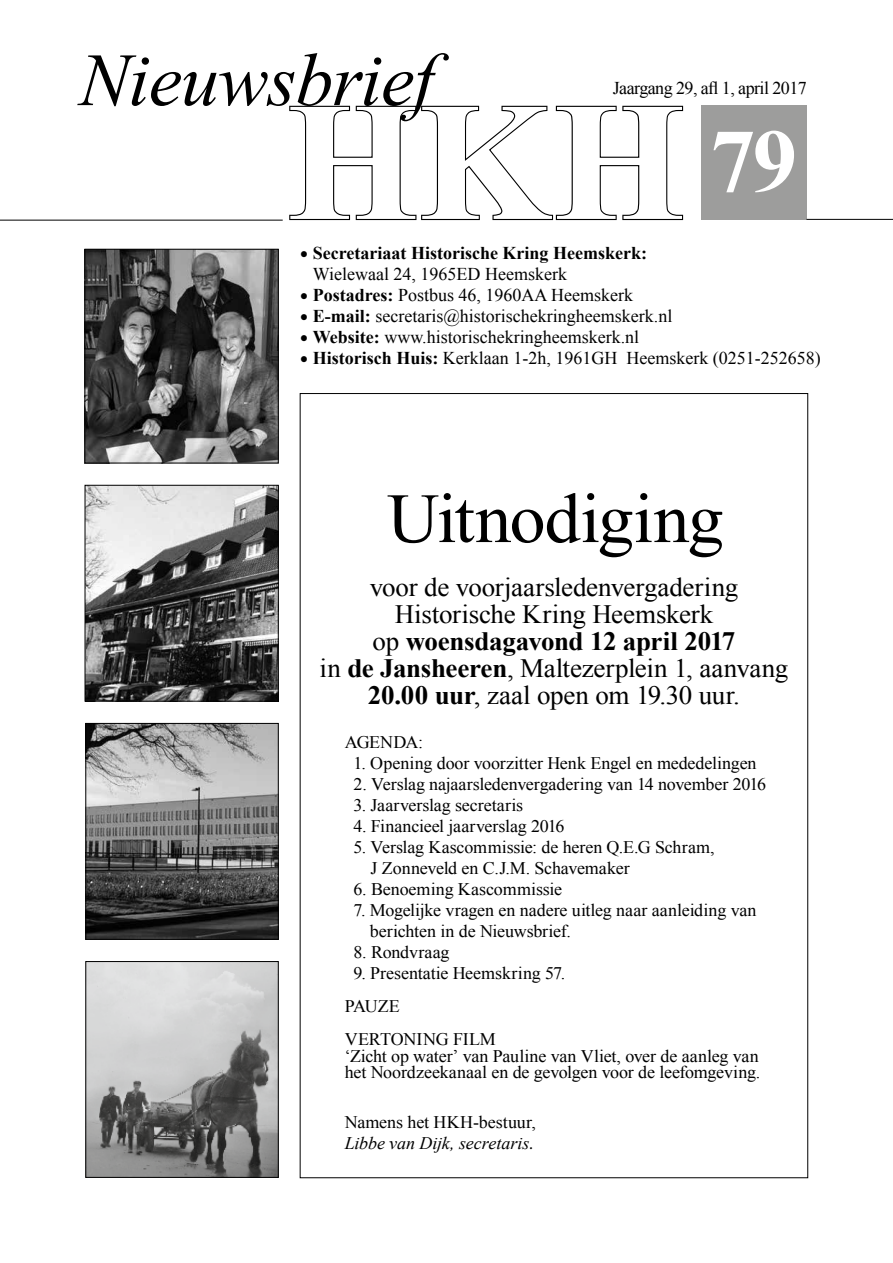
<style>
.page{position:relative;width:893px;height:1263px;background:#fff}
.page>*{position:absolute;margin:0;border:0;box-sizing:border-box;transform-origin:0 0}
.t1{font:700 169.2px "Times New Roman";color:#fff}
.t2{font:700 89.55px "Times New Roman";color:#fff}
.t3{font:italic 75px "Times New Roman";letter-spacing:-.01em;color:#000}
.t4{font:70.5px "Times New Roman";letter-spacing:-.02em;color:#000}
.t5{font:26.4px/27px "Times New Roman";letter-spacing:-.01em;color:#000;text-align:center}
.t6{font:18px "Times New Roman";color:#000}
.t7{font:700 18px/21px "Times New Roman";color:#000}
.t8{font:18px "Times New Roman";letter-spacing:-.03em;color:#000}
.t9{font:17.7px/21px "Times New Roman";letter-spacing:-.01em;color:#000}
.t10{font:italic 17.7px/21.6px "Times New Roman";letter-spacing:-.005em;color:#000}
.s1{font-weight:400;font-size:24px}
.s2{font-weight:400}
.s3{font-size:24px}
.s4{font-weight:700}
.s5{font-style:normal}
.s6{font-family:"Minion Pro";font-size:18px}
</style>
<div class="page">
<img style="left:87px;top:251px;width:189px;height:210px">
<div style="left:85px;top:249px;width:193px;height:214px;border:1px solid #000"></div>
<svg style="left:289px;top:105px;width:395px;height:116px"></svg>
<div style="left:701px;top:105px;width:105px;height:115px;background:#9d9d9c"></div>
<hr style="left:806px;top:219px;width:87px;height:1px;background:#000">
<hr style="left:0;top:220px;width:283px;height:1px;background:#000">
<img style="left:88px;top:963px;width:188px;height:212px">
<img style="left:87px;top:487px;width:189px;height:212px">
<div style="left:85px;top:485px;width:193px;height:216px;border:1px solid #000"></div>
<img style="left:88px;top:725px;width:188px;height:212px">
<div style="left:86px;top:723px;width:192px;height:216px;border:1px solid #000"></div>
<h3 class="t3" style="left:79px;top:28px;width:357px">Nieuwsbrief</h3>
<p class="t8" style="left:613px;top:76px;width:196px">Jaargang 29, afl 1, april 2017</p>
<h1 class="t1" style="left:287px;top:45px;width:400px">HKH</h1>
<h2 class="t2" style="left:710px;top:99px;width:88px">79</h2>
<p class="t7" style="left:313px;top:242px;width:336px;text-indent:-13px"><span class="s1">•</span> Secretariaat Historische Kring Heemskerk:<br><span class="s2">Wielewaal 24, 1965ED Heemskerk</span></p>
<p class="t6" style="left:300px;top:283px;width:335px"><span class="s3">•</span> <span class="s4">Postadres:</span> Postbus 46, 1960AA Heemskerk</p>
<p class="t6" style="left:300px;top:304px;width:374px"><span class="s3">•</span> <span class="s4">E-mail:</span> secretaris@historischekringheemskerk.nl</p>
<p class="t6" style="left:300px;top:325px;width:341px"><span class="s3">•</span> <span class="s4">Website:</span> www.historischekringheemskerk.nl</p>
<p class="t6" style="left:300px;top:346px;width:522px"><span class="s3">•</span> <span class="s4">Historisch Huis:</span> Kerklaan 1-2h, 1961GH Heemskerk (0251-252658)</p>
<h3 class="t4" style="left:387px;top:471px;width:338px">Uitnodiging</h3>
<h3 class="t5" style="left:320px;top:573px;width:470px">voor de voorjaarsledenvergadering Historische Kring Heemskerk<br>op <span class="s4">woensdagavond 12 april 2017<br></span>in <span class="s4">de Jansheeren</span>, Maltezerplein 1, aanvang <span class="s4">20.00 uur</span>, zaal open om 19.30 uur.</h3>
<p class="t9" style="left:345px;top:731px;width:80px">AGENDA:</p>
<p class="t9" style="left:354px;top:752px;width:405px">1. Opening door voorzitter Henk Engel en mededelingen</p>
<p class="t9" style="left:354px;top:773px;width:414px">2. Verslag najaarsledenvergadering van 14 november 2016</p>
<p class="t9" style="left:354px;top:794px;width:171px">3. Jaarverslag secretaris</p>
<p class="t9" style="left:354px;top:815px;width:212px">4. Financieel jaarverslag 2016</p>
<p class="t9" style="left:371px;top:836px;width:346px;text-indent:-17px">5. Verslag Kascommissie: de heren Q.E.G Schram,<br>J Zonneveld en C.J.M. Schavemaker</p>
<p class="t9" style="left:354px;top:878px;width:210px">6. Benoeming Kascommissie</p>
<p class="t9" style="left:370px;top:899px;width:388px;text-indent:-16px">7. Mogelijke vragen en nadere uitleg naar aanleiding van berichten in de Nieuwsbrief.</p>
<p class="t9" style="left:354px;top:941px;width:97px">8. Rondvraag</p>
<p class="t9" style="left:345px;top:956px;width:222px;line-height:33px;text-indent:9px">9. Presentatie Heemskring 57.<br>PAUZE<br>VERTONING FILM</p>
<p class="t9" style="left:345px;top:1047px;width:417px;line-height:16.5px">‘Zicht op water’ van Pauline van Vliet, over de aanleg van het Noordzeekanaal en de gevolgen voor de leefomgeving.</p>
<p class="t10" style="left:345px;top:1110px;width:193px"><span class="s5">Namens het HKH-bestuur,<br></span>Libbe van Dijk, secretaris<span class="s6">.</span></p>
</div>
